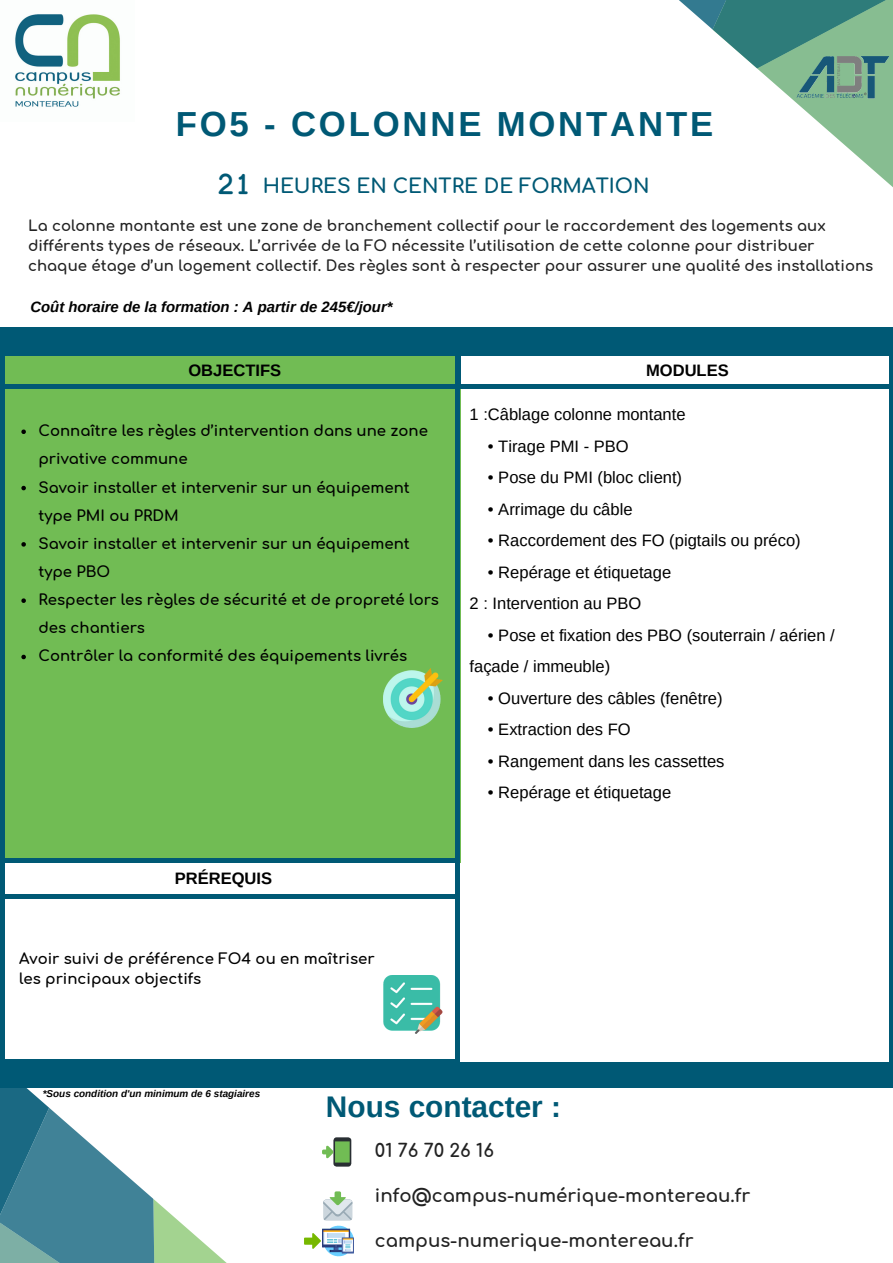
<style>
.page{position:relative;width:893px;height:1263px;background:#fff}
.page>*{position:absolute;margin:0;border:0;box-sizing:border-box;transform-origin:0 0}
.t1{font:700 34.8px "Arimo";letter-spacing:.08em;color:#005975}
.t2{font:700 29.85px "Arimo";color:#005975}
.t3{font:700 19.8px "Comfortaa";color:#005975}
.t4{font:700 18.15px "Comfortaa";color:#222}
.t5{font:16.5px/31.5px "Arimo";color:#000}
.t6{font:700 16.5px "Arimo";color:#000}
.t7{font:700 14.85px/28.2px "Comfortaa";color:#000}
.t8{font:700 14.85px/20.2px "Comfortaa";color:#222}
.t9{font:italic 700 14.85px "Arimo";color:#000}
.t10{font:italic 700 9.9px "Arimo";color:#000}
.s1{font-family:"Manjari";font-size:29.85px}
</style>
<div class="page">
<svg style="left:679px;top:0;width:214px;height:187px"></svg>
<img style="left:15px;top:14px;width:105px;height:93px">
<img style="left:796px;top:56px;width:93px;height:44px">
<hr style="left:890px;top:342px;width:3px;height:722px;background:#005975">
<div style="left:0;top:346px;width:461px;height:516px;background:#71bc54"></div>
<hr style="left:0;top:339px;width:4px;height:721px;background:#005975">
<svg style="left:0;top:1060px;width:227px;height:203px"></svg>
<hr style="left:455px;top:339px;width:4px;height:721px;background:#005975">
<hr style="left:4px;top:1060px;width:451px;height:4px;background:#005975">
<div style="left:0;top:355px;width:5px;height:29px;background:#005975"></div>
<hr style="left:4px;top:384px;width:451px;height:4px;background:#005975">
<hr style="left:4px;top:352px;width:451px;height:4px;background:#005975">
<div style="left:456px;top:355px;width:5px;height:29px;background:#005975"></div>
<hr style="left:460px;top:384px;width:430px;height:4px;background:#005975">
<hr style="left:460px;top:352px;width:430px;height:4px;background:#005975">
<div style="left:0;top:862px;width:5px;height:32px;background:#005975"></div>
<hr style="left:4px;top:894px;width:451px;height:4px;background:#005975">
<hr style="left:4px;top:858px;width:451px;height:4px;background:#005975">
<svg style="left:21px;top:429px;width:5px;height:5px"></svg>
<svg style="left:21px;top:486px;width:5px;height:4px"></svg>
<svg style="left:21px;top:542px;width:5px;height:5px"></svg>
<svg style="left:21px;top:598px;width:5px;height:5px"></svg>
<svg style="left:21px;top:655px;width:5px;height:4px"></svg>
<img style="left:384px;top:669px;width:58px;height:58px">
<img style="left:384px;top:975px;width:58px;height:59px">
<div style="left:0;top:327px;width:893px;height:25px;background:#005975"></div>
<div style="left:0;top:1062px;width:893px;height:26px;background:#005975"></div>
<svg style="left:333px;top:1137px;width:18px;height:29px"></svg>
<svg style="left:322px;top:1141px;width:28px;height:21px"></svg>
<div style="left:323px;top:1199px;width:29px;height:22px;background:#dce2e7;border-radius:3px"></div>
<svg style="left:323px;top:1191px;width:29px;height:29px"></svg>
<img style="left:322px;top:1225px;width:32px;height:32px">
<svg style="left:304px;top:1233px;width:17px;height:16px"></svg>
<h1 class="t1" style="left:176px;top:104px;width:539px">FO5 - COLONNE MONTANTE</h1>
<h3 class="t3" style="left:217px;top:175px;width:434px"><span class="s1">21</span> HEURES EN CENTRE DE FORMATION</h3>
<p class="t8" style="left:28px;top:216px;width:847px">La colonne montante est une zone de branchement collectif pour le raccordement des logements aux différents types de réseaux. L’arrivée de la FO nécessite l’utilisation de cette colonne pour distribuer chaque étage d’un logement collectif. Des règles sont à respecter pour assurer une qualité des installations</p>
<p class="t9" style="left:30px;top:298px;width:364px">Coût horaire de la formation : A partir de 245€/jour*</p>
<p class="t6" style="left:188px;top:361px;width:94px">OBJECTIFS</p>
<p class="t7" style="left:39px;top:417px;width:402px">Connaître les règles d’intervention dans une zone privative commune<br>Savoir installer et intervenir sur un équipement type PMI ou PRDM<br>Savoir installer et intervenir sur un équipement type PBO<br>Respecter les règles de sécurité et de propreté lors des chantiers<br>Contrôler la conformité des équipements livrés</p>
<p class="t6" style="left:175px;top:869px;width:99px">PRÉREQUIS</p>
<p class="t7" style="left:19px;top:949px;width:357px;line-height:20.2px">Avoir suivi de préférence FO4 ou en maîtriser les principaux objectifs</p>
<p class="t6" style="left:646px;top:361px;width:84px">MODULES</p>
<p class="t5" style="left:470px;top:399px;width:218px">1 :Câblage colonne montante</p>
<p class="t5" style="left:488px;top:430px;width:142px">• Tirage PMI - PBO</p>
<p class="t5" style="left:488px;top:462px;width:196px">• Pose du PMI (bloc client)</p>
<p class="t5" style="left:488px;top:493px;width:146px">• Arrimage du câble</p>
<p class="t5" style="left:488px;top:525px;width:314px">• Raccordement des FO (pigtails ou préco)</p>
<p class="t5" style="left:470px;top:556px;width:203px;text-indent:18px">• Repérage et étiquetage<br>2 : Intervention au PBO</p>
<p class="t5" style="left:470px;top:619px;width:367px;text-indent:18px">• Pose et fixation des PBO (souterrain / aérien / façade / immeuble)</p>
<p class="t5" style="left:488px;top:682px;width:236px">• Ouverture des câbles (fenêtre)</p>
<p class="t5" style="left:488px;top:714px;width:144px">• Extraction des FO</p>
<p class="t5" style="left:488px;top:745px;width:238px">• Rangement dans les cassettes</p>
<p class="t5" style="left:488px;top:777px;width:185px">• Repérage et étiquetage</p>
<p class="t10" style="left:43px;top:1088px;width:219px">*Sous condition d'un minimum de 6 stagiaires</p>
<h2 class="t2" style="left:326px;top:1090px;width:237px">Nous contacter :</h2>
<p class="t4" style="left:375px;top:1140px;width:120px">01 76 70 26 16</p>
<p class="t4" style="left:375px;top:1186px;width:377px">info@campus-numérique-montereau.fr</p>
<p class="t4" style="left:375px;top:1231px;width:320px">campus-numerique-montereau.fr</p>
</div>
